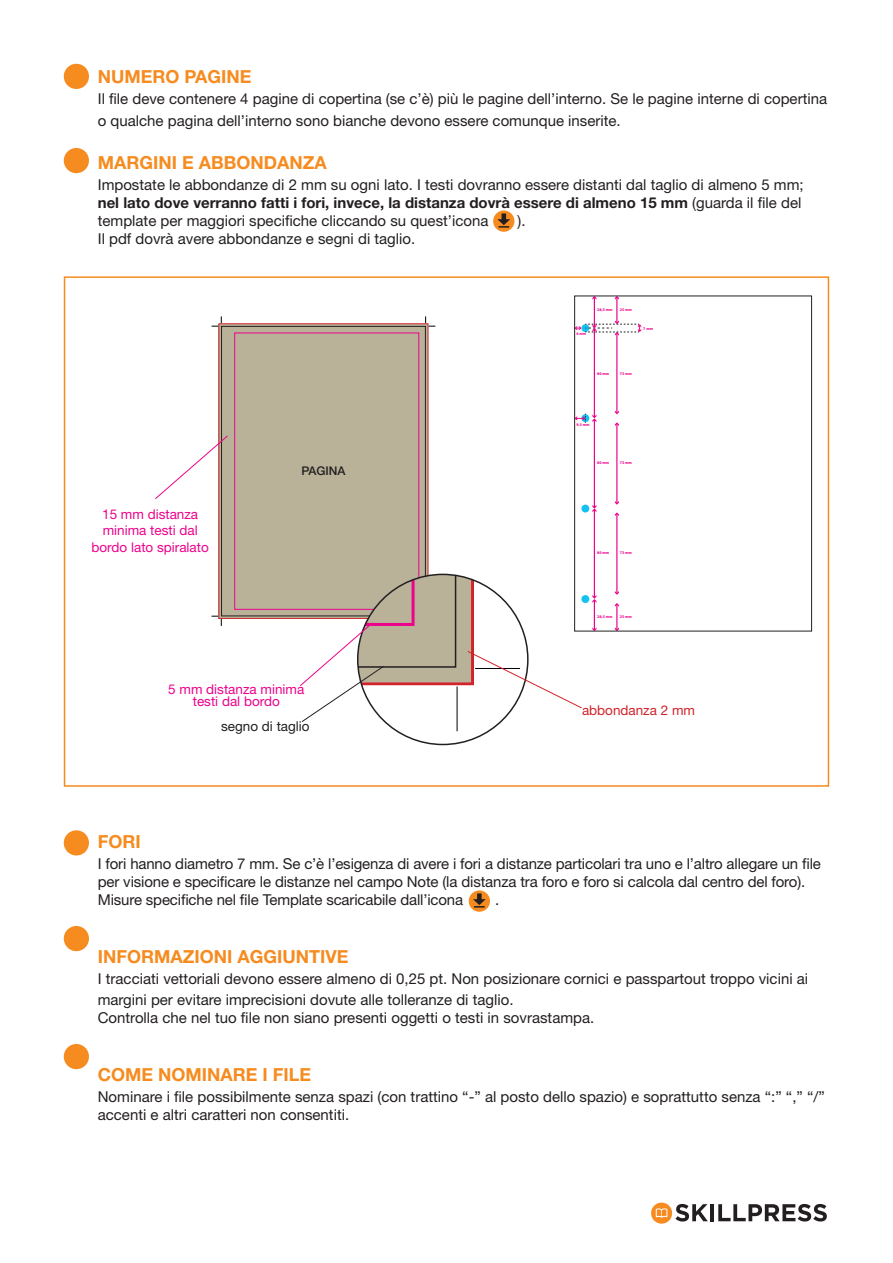
<style>
.page{position:relative;width:893px;height:1263px;background:#fff}
.page>*{position:absolute;margin:0;border:0;box-sizing:border-box;transform-origin:0 0}
.t1{font:700 18px "Helvetica Neue LT Std";color:#f68b1f}
.t2{font:15px/18px "Helvetica Neue LT Std";color:#231f20}
.t3{font:13.5px/16.5px "Helvetica Neue LT Std";color:#ed028c;text-align:center}
.t4{font:13.5px "Helvetica Neue LT Std";color:#d1232a}
.t5{font:13.5px "Helvetica Neue LT Std";color:#231f20}
.t6{font:500 12px "Helvetica Neue LT Std";color:#231f20}
.t7{font:700 4.05px "Myriad Pro";color:#ed028c}
.s1{font-weight:700}
</style>
<div class="page">
<div style="left:64px;top:64px;width:25px;height:25px;background:#f68b1f;border-radius:50%"></div>
<div style="left:64px;top:148px;width:25px;height:25px;background:#f68b1f;border-radius:50%"></div>
<div style="left:64px;top:830px;width:25px;height:25px;background:#f68b1f;border-radius:50%"></div>
<div style="left:64px;top:926px;width:25px;height:25px;background:#f68b1f;border-radius:50%"></div>
<div style="left:64px;top:1044px;width:25px;height:25px;background:#f68b1f;border-radius:50%"></div>
<div style="left:219px;top:324px;width:209px;height:294px;background:#b9b299"></div>
<div style="left:219px;top:323px;width:209px;height:296px;border:1px solid #d1232a"></div>
<div style="left:221px;top:326px;width:204px;height:290px;border:1px solid #231f20"></div>
<div style="left:234px;top:333px;width:185px;height:277px;border:1px solid #ed028c"></div>
<svg style="left:212px;top:316px;width:10px;height:11px"></svg>
<svg style="left:212px;top:616px;width:10px;height:10px"></svg>
<svg style="left:425px;top:316px;width:10px;height:11px"></svg>
<svg style="left:155px;top:435px;width:73px;height:65px"></svg>
<svg style="left:299px;top:574px;width:284px;height:157px"></svg>
<div style="left:493px;top:210px;width:21px;height:22px;background:#f68b1f;border-radius:50%"></div>
<svg style="left:497px;top:213px;width:13px;height:15px"></svg>
<svg style="left:469px;top:890px;width:21px;height:22px"></svg>
<div style="left:477px;top:893px;width:5px;height:8px;background:#231f20"></div>
<svg style="left:473px;top:899px;width:13px;height:8px"></svg>
<div style="left:575px;top:296px;width:237px;height:335px;background:#fff"></div>
<div style="left:581px;top:414px;width:8px;height:8px;background:#15c0f2;border-radius:50%"></div>
<div style="left:581px;top:505px;width:8px;height:7px;background:#15c0f2;border-radius:50%"></div>
<div style="left:581px;top:595px;width:8px;height:8px;background:#15c0f2;border-radius:50%"></div>
<svg style="left:615px;top:603px;width:4px;height:26px"></svg>
<hr style="left:616px;top:333px;width:1px;height:80px;background:#ed028c">
<hr style="left:616px;top:424px;width:1px;height:79px;background:#ed028c">
<svg style="left:615px;top:422px;width:4px;height:4px"></svg>
<svg style="left:615px;top:501px;width:4px;height:4px"></svg>
<hr style="left:616px;top:514px;width:1px;height:79px;background:#ed028c">
<svg style="left:615px;top:512px;width:4px;height:4px"></svg>
<svg style="left:615px;top:591px;width:4px;height:4px"></svg>
<hr style="left:594px;top:600px;width:1px;height:30px;background:#ed028c">
<hr style="left:594px;top:329px;width:1px;height:88px;background:#ed028c">
<hr style="left:594px;top:420px;width:1px;height:87px;background:#ed028c">
<svg style="left:592px;top:415px;width:4px;height:7px"></svg>
<hr style="left:594px;top:510px;width:1px;height:87px;background:#ed028c">
<svg style="left:592px;top:505px;width:4px;height:7px"></svg>
<svg style="left:592px;top:595px;width:4px;height:8px"></svg>
<svg style="left:576px;top:298px;width:65px;height:38px"></svg>
<svg style="left:576px;top:414px;width:10px;height:9px"></svg>
<div style="left:574px;top:296px;width:238px;height:335px;border:1px solid #231f20"></div>
<svg style="left:675px;top:1204px;width:33px;height:17px"></svg>
<hr style="left:710px;top:1204px;width:4px;height:17px;background:#231f20">
<svg style="left:718px;top:1204px;width:109px;height:17px"></svg>
<div style="left:651px;top:1202px;width:21px;height:21px;background:#f68b1f;border-radius:50%"></div>
<svg style="left:656px;top:1208px;width:11px;height:10px"></svg>
<p class="t1" style="left:98px;top:65px;width:155px">NUMERO PAGINE</p>
<p class="t2" style="left:98px;top:88px;width:731px;line-height:21.6px">Il file deve contenere 4 pagine di copertina (se c’è) più le pagine dell’interno. Se le pagine interne di copertina o qualche pagina dell’interno sono bianche devono essere comunque inserite.</p>
<p class="t1" style="left:98px;top:151px;width:230px">MARGINI E ABBONDANZA</p>
<p class="t2" style="left:98px;top:175px;width:707px">Impostate le abbondanze di 2 mm su ogni lato. I testi dovranno essere distanti dal taglio di almeno 5 mm; <span class="s1">nel lato dove verranno fatti i fori, invece, la distanza dovrà essere di almeno 15 mm</span> (guarda il file del template per maggiori specifiche cliccando su quest’icona</p>
<p class="t2" style="left:518px;top:211px;width:10px">).</p>
<p class="t2" style="left:98px;top:229px;width:319px">Il pdf dovrà avere abbondanze e segni di taglio.</p>
<p class="t3" style="left:92px;top:505px;width:119px">15 mm distanza minima testi dal bordo lato spiralato</p>
<p class="t6" style="left:301px;top:464px;width:46px">pagINA</p>
<p class="t3" style="left:168px;top:683px;width:138px;line-height:12px">5 mm distanza minima testi dal bordo</p>
<p class="t5" style="left:221px;top:719px;width:90px">segno di taglio</p>
<p class="t7" style="left:576px;top:331px;width:11px">6 mm</p>
<p class="t7" style="left:597px;top:307px;width:17px">28,5 mm</p>
<p class="t7" style="left:620px;top:307px;width:14px">25 mm</p>
<p class="t7" style="left:643px;top:326px;width:11px">7 mm</p>
<p class="t7" style="left:597px;top:371px;width:14px">80 mm</p>
<p class="t7" style="left:620px;top:371px;width:14px">73 mm</p>
<p class="t7" style="left:576px;top:422px;width:15px">9,5 mm</p>
<p class="t7" style="left:597px;top:460px;width:14px">80 mm</p>
<p class="t7" style="left:620px;top:460px;width:14px">73 mm</p>
<p class="t7" style="left:597px;top:550px;width:14px">80 mm</p>
<p class="t7" style="left:620px;top:550px;width:14px">73 mm</p>
<p class="t7" style="left:597px;top:614px;width:17px">28,5 mm</p>
<p class="t7" style="left:620px;top:614px;width:14px">25 mm</p>
<p class="t4" style="left:582px;top:703px;width:115px">abbondanza 2 mm</p>
<p class="t1" style="left:98px;top:831px;width:44px">FORI</p>
<p class="t2" style="left:98px;top:855px;width:725px">I fori hanno diametro 7 mm. Se c’è l’esigenza di avere i fori a distanze particolari tra uno e l’altro allegare un file per visione e specificare le distanze nel campo Note (la distanza tra foro e foro si calcola dal centro del foro).<br>Misure specifiche nel file Template scaricabile dall’icona</p>
<p class="t2" style="left:495px;top:891px;width:6px">.</p>
<p class="t1" style="left:98px;top:945px;width:252px">INFORMAZIONI AGGIUNTIVE</p>
<p class="t2" style="left:98px;top:968px;width:712px;line-height:21px">I tracciati vettoriali devono essere almeno di 0,25 pt. Non posizionare cornici e passpartout troppo vicini ai margini per evitare imprecisioni dovute alle tolleranze di taglio.</p>
<p class="t2" style="left:98px;top:1008px;width:498px">Controlla che nel tuo file non siano presenti oggetti o testi in sovrastampa.</p>
<p class="t1" style="left:98px;top:1063px;width:215px">COME NOMINARE I FILE</p>
<p class="t2" style="left:98px;top:1087px;width:728px">Nominare i file possibilmente senza spazi (con trattino “-” al posto dello spazio) e soprattutto senza “:” “,” “/” accenti e altri caratteri non consentiti.</p>
</div>
